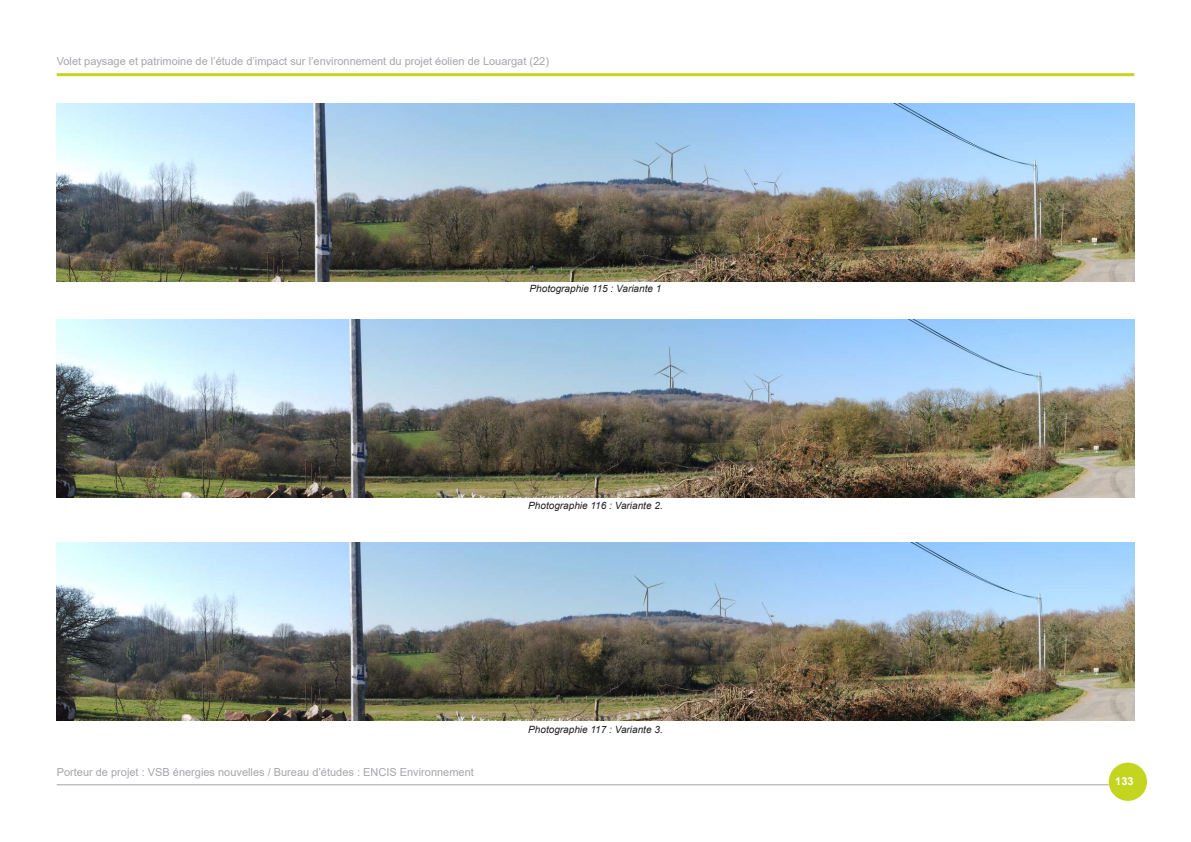
<style>
.page{position:relative;width:1191px;height:842px;background:#fff}
.page>*{position:absolute;margin:0;border:0;box-sizing:border-box;transform-origin:0 0}
.t1{font:11px "Arial";color:#a5a6aa}
.t2{font:700 11px "Arial";color:#fff}
.t3{font:italic 10px "Arial";color:#231f20}
</style>
<div class="page">
<div style="left:1108px;top:763px;width:39px;height:38px;background:#c3d51f;border-radius:50%"></div>
<hr style="left:57px;top:784px;width:1051px;height:1px;background:#a5a6aa">
<hr style="left:57px;top:73px;width:1077px;height:3px;background:#c3d51f">
<img style="left:57px;top:103px;width:1077px;height:178px">
<img style="left:57px;top:320px;width:1077px;height:178px">
<img style="left:57px;top:543px;width:1077px;height:178px">
<p class="t1" style="left:57px;top:53px;width:494px">Volet paysage et patrimoine de l’étude d’impact sur l’environnement du projet éolien de Louargat (22)</p>
<p class="t3" style="left:529px;top:282px;width:133px">Photographie 115 : Variante 1</p>
<p class="t3" style="left:528px;top:499px;width:136px">Photographie 116 : Variante 2.</p>
<p class="t1" style="left:57px;top:764px;width:418px">Porteur de projet : VSB énergies nouvelles / Bureau d’études : ENCIS Environnement</p>
<p class="t3" style="left:528px;top:723px;width:136px">Photographie 117 : Variante 3.</p>
<p class="t2" style="left:1115px;top:773px;width:20px">133</p>
</div>
